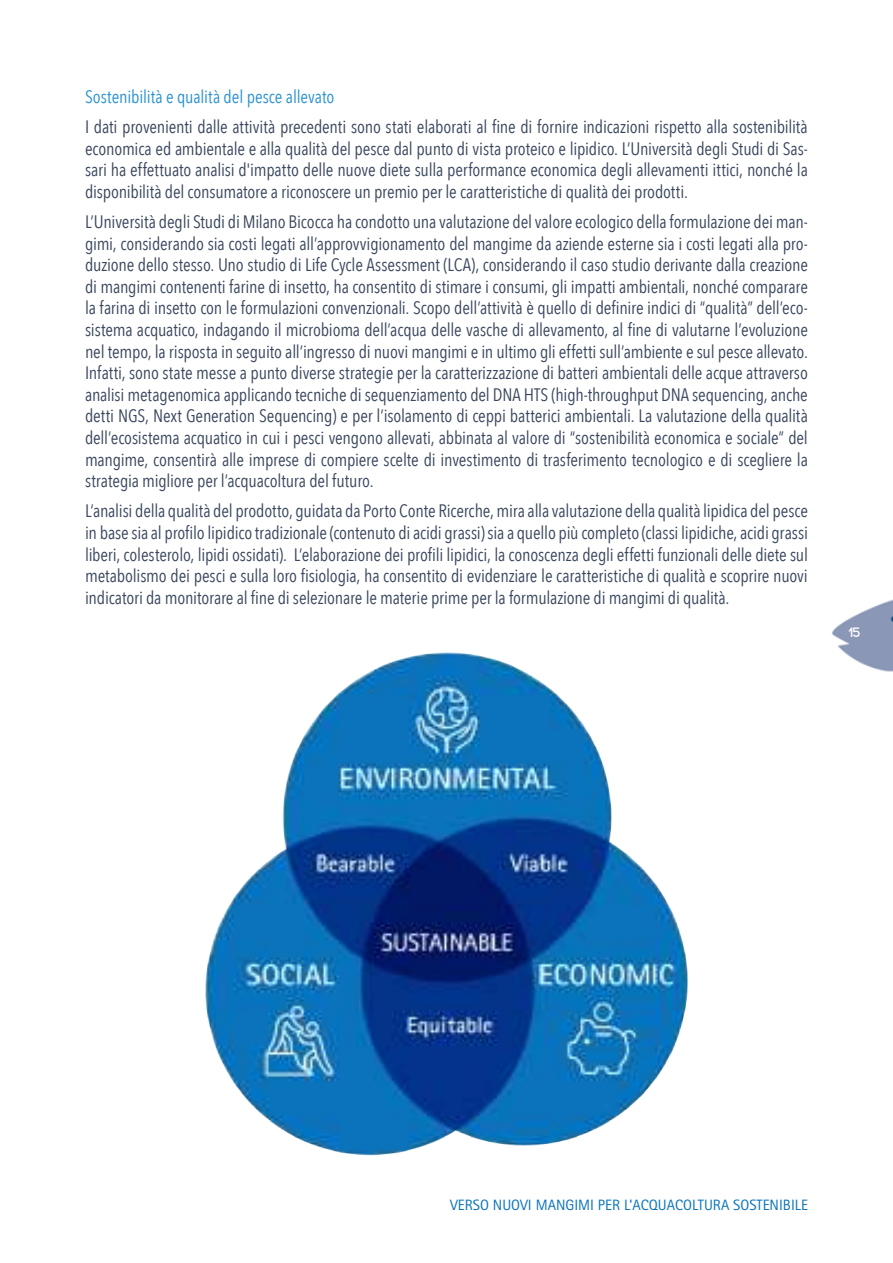
<style>
.page{position:relative;width:893px;height:1263px;background:#fff}
.page>*{position:absolute;margin:0;border:0;box-sizing:border-box;transform-origin:0 0}
.t1{font:18px/21.6px "Avenir Next Condensed";letter-spacing:-.01em;color:#38455c;text-align:justify}
.t2{font:18px "Avenir Next Condensed";letter-spacing:-.005em;color:#2791d0}
.t3{font:15px "Rotis Sans Serif";color:#0973bb}
.t4{font:700 13.5px "Code";color:#fff}
</style>
<div class="page">
<img style="left:205px;top:652px;width:483px;height:504px">
<p class="t2" style="left:85px;top:81px;width:251px">Sostenibilità e qualità del pesce allevato</p>
<p class="t1" style="left:85px;top:115px;width:724px">I dati provenienti dalle attività precedenti sono stati elaborati al fine di fornire indicazioni rispetto alla sostenibilità economica ed ambientale e alla qualità del pesce dal punto di vista proteico e lipidico. L’Università degli Studi di Sas&shy;sari ha effettuato analisi d'impatto delle nuove diete sulla performance economica degli allevamenti ittici, nonché la disponibilità del consumatore a riconoscere un premio per le caratteristiche di qualità dei prodotti.</p>
<p class="t1" style="left:85px;top:210px;width:724px">L’Università degli Studi di Milano Bicocca ha condotto una valutazione del valore ecologico della formulazione dei man&shy;gimi, considerando sia costi legati all’approvvigionamento del mangime da aziende esterne sia i costi legati alla pro&shy;duzione dello stesso. Uno studio di Life Cycle Assessment (LCA), considerando il caso studio derivante dalla creazione di mangimi contenenti farine di insetto, ha consentito di stimare i consumi, gli impatti ambientali, nonché comparare la farina di insetto con le formulazioni convenzionali. Scopo dell’attività è quello di definire indici di “qualità” dell’eco&shy;sistema acquatico, indagando il microbioma dell’acqua delle vasche di allevamento, al fine di valutarne l’evoluzione nel tempo, la risposta in seguito all’ingresso di nuovi mangimi e in ultimo gli effetti sull’ambiente e sul pesce allevato.<br>Infatti, sono state messe a punto diverse strategie per la caratterizzazione di batteri ambientali delle acque attraverso analisi metagenomica applicando tecniche di sequenziamento del DNA HTS (high-throughput DNA sequencing, anche detti NGS, Next Generation Sequencing) e per l’isolamento di ceppi batterici ambientali. La valutazione della qualità dell’ecosistema acquatico in cui i pesci vengono allevati, abbinata al valore di “sostenibilità economica e sociale” del mangime, consentirà alle imprese di compiere scelte di investimento di trasferimento tecnologico e di scegliere la strategia migliore per l’acquacoltura del futuro.</p>
<p class="t1" style="left:85px;top:499px;width:724px">L’analisi della qualità del prodotto, guidata da Porto Conte Ricerche, mira alla valutazione della qualità lipidica del pesce in base sia al profilo lipidico tradizionale (contenuto di acidi grassi) sia a quello più completo (classi lipidiche, acidi grassi liberi, colesterolo, lipidi ossidati). L’elaborazione dei profili lipidici, la conoscenza degli effetti funzionali delle diete sul metabolismo dei pesci e sulla loro fisiologia, ha consentito di evidenziare le caratteristiche di qualità e scoprire nuovi indicatori da monitorare al fine di selezionare le materie prime per la formulazione di mangimi di qualità.</p>
<p class="t4" style="left:849px;top:625px;width:12px">15</p>
<p class="t3" style="left:450px;top:1196px;width:359px">VERSO NUOVI MANGIMI PER L’ACQUACOLTURA SOSTENIBILE</p>
</div>
